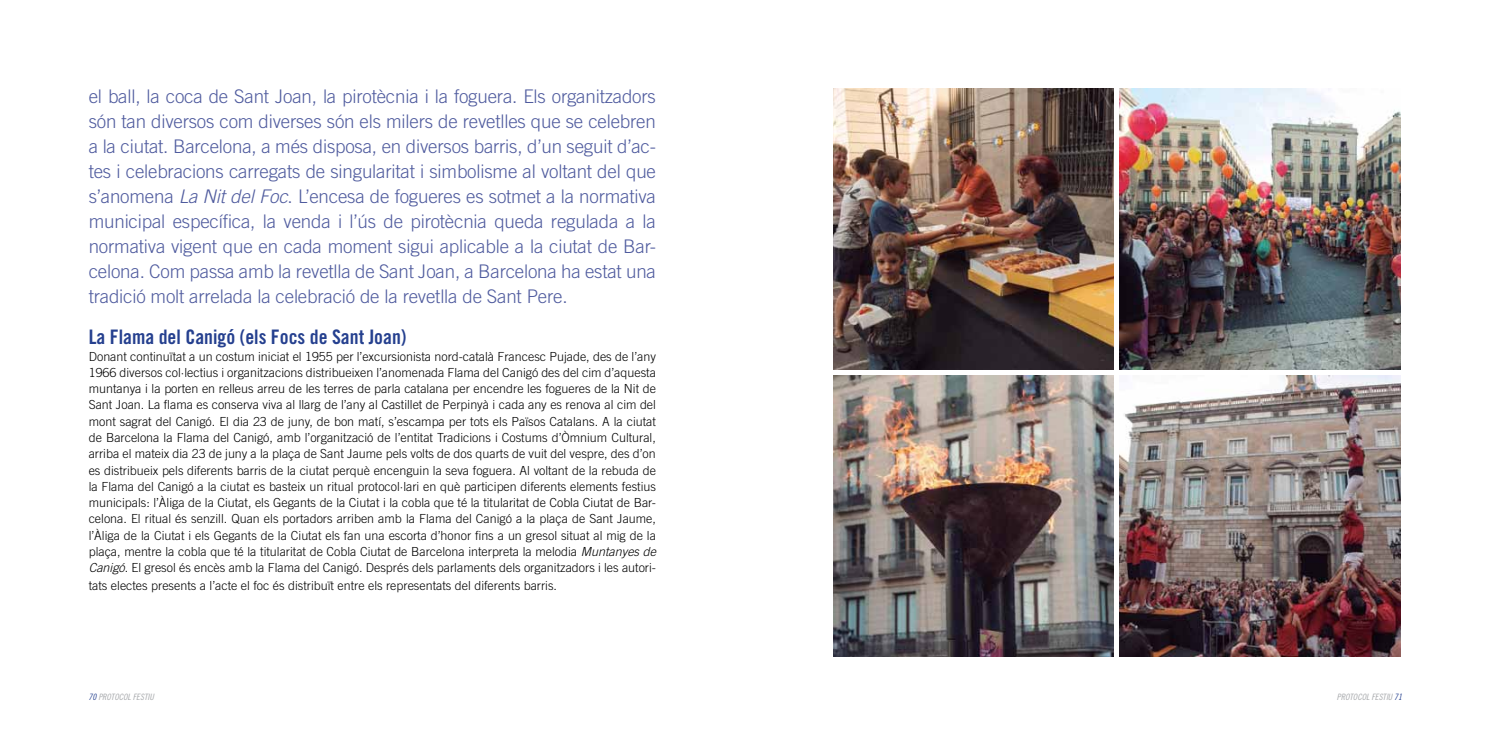
<style>
.page{position:relative;width:1489px;height:745px;background:#fff}
.page>*{position:absolute;margin:0;border:0;box-sizing:border-box;transform-origin:0 0}
.t1{font:20px "Trade Gothic Bold Cond Twenty";color:#25408f}
.t2{font:300 18.75px/25px "Trade Gothic";letter-spacing:-.01em;color:#4f5b9e;text-align:justify}
.t3{font:300 12.5px/16.2px "Trade Gothic";color:#000;text-align:justify}
.t4{font:8.75px "Trade Gothic Cond Eighteen Obl";color:#a7a9ac}
.s1{font-style:italic}
.s2{color:#25408f}
</style>
<div class="page">
<img style="left:833px;top:89px;width:280px;height:280px">
<img style="left:1119px;top:89px;width:281px;height:280px">
<img style="left:833px;top:375px;width:280px;height:281px">
<img style="left:1119px;top:375px;width:281px;height:281px">
<p class="t2" style="left:89px;top:83px;width:568px">el ball, la coca de Sant Joan, la pirotècnia i la foguera. Els organitzadors són tan diversos com diverses són els milers de revetlles que se celebren a la ciutat. Barcelona, a més disposa, en diversos barris, d’un seguit d’ac&shy;tes i celebracions carregats de singularitat i simbolisme al voltant del que s’anomena <span class="s1">La Nit del Foc</span>. L’encesa de fogueres es sotmet a la normativa municipal específica, la venda i l’ús de pirotècnia queda regulada a la normativa vigent que en cada moment sigui aplicable a la ciutat de Bar&shy;celona. Com passa amb la revetlla de Sant Joan, a Barcelona ha estat una tradició molt arrelada la celebració de la revetlla de Sant Pere.</p>
<h1 class="t1" style="left:89px;top:325px;width:319px">La Flama del Canigó (els Focs de Sant Joan)</h1>
<p class="t3" style="left:89px;top:347px;width:569px">Donant continuïtat a un costum iniciat el 1955 per l’excursionista nord-català Francesc Pujade, des de l’any 1966 diversos col·lectius i organitzacions distribueixen l’anomenada Flama del Canigó des del cim d’aquesta muntanya i la porten en relleus arreu de les terres de parla catalana per encendre les fogueres de la Nit de Sant Joan. La flama es conserva viva al llarg de l’any al Castillet de Perpinyà i cada any es renova al cim del mont sagrat del Canigó. El dia 23 de juny, de bon matí, s’escampa per tots els Països Catalans. A la ciutat de Barcelona la Flama del Canigó, amb l’organització de l’entitat Tradicions i Costums d’Òmnium Cultural, arriba el mateix dia 23 de juny a la plaça de Sant Jaume pels volts de dos quarts de vuit del vespre, des d’on es distribueix pels diferents barris de la ciutat perquè encenguin la seva foguera. Al voltant de la rebuda de la Flama del Canigó a la ciutat es basteix un ritual protocol·lari en què participen diferents elements festius municipals: l’Àliga de la Ciutat, els Gegants de la Ciutat i la cobla que té la titularitat de Cobla Ciutat de Bar&shy;celona. El ritual és senzill. Quan els portadors arriben amb la Flama del Canigó a la plaça de Sant Jaume, l’Àliga de la Ciutat i els Gegants de la Ciutat els fan una escorta d’honor fins a un gresol situat al mig de la plaça, mentre la cobla que té la titularitat de Cobla Ciutat de Barcelona interpreta la melodia <span class="s1">Muntanyes de Canigó</span>. El gresol és encès amb la Flama del Canigó. Després dels parlaments dels organitzadors i les autori-</p>
<p class="t3" style="left:89px;top:576px;width:470px">tats electes presents a l’acte el foc és distribuït entre els representats del diferents barris.</p>
<p class="t4" style="left:89px;top:691px;width:67px"><span class="s2">70</span> PROTOCOL FESTIU</p>
<p class="t4" style="left:1336px;top:691px;width:67px">PROTOCOL FESTIU <span class="s2">71</span></p>
</div>
